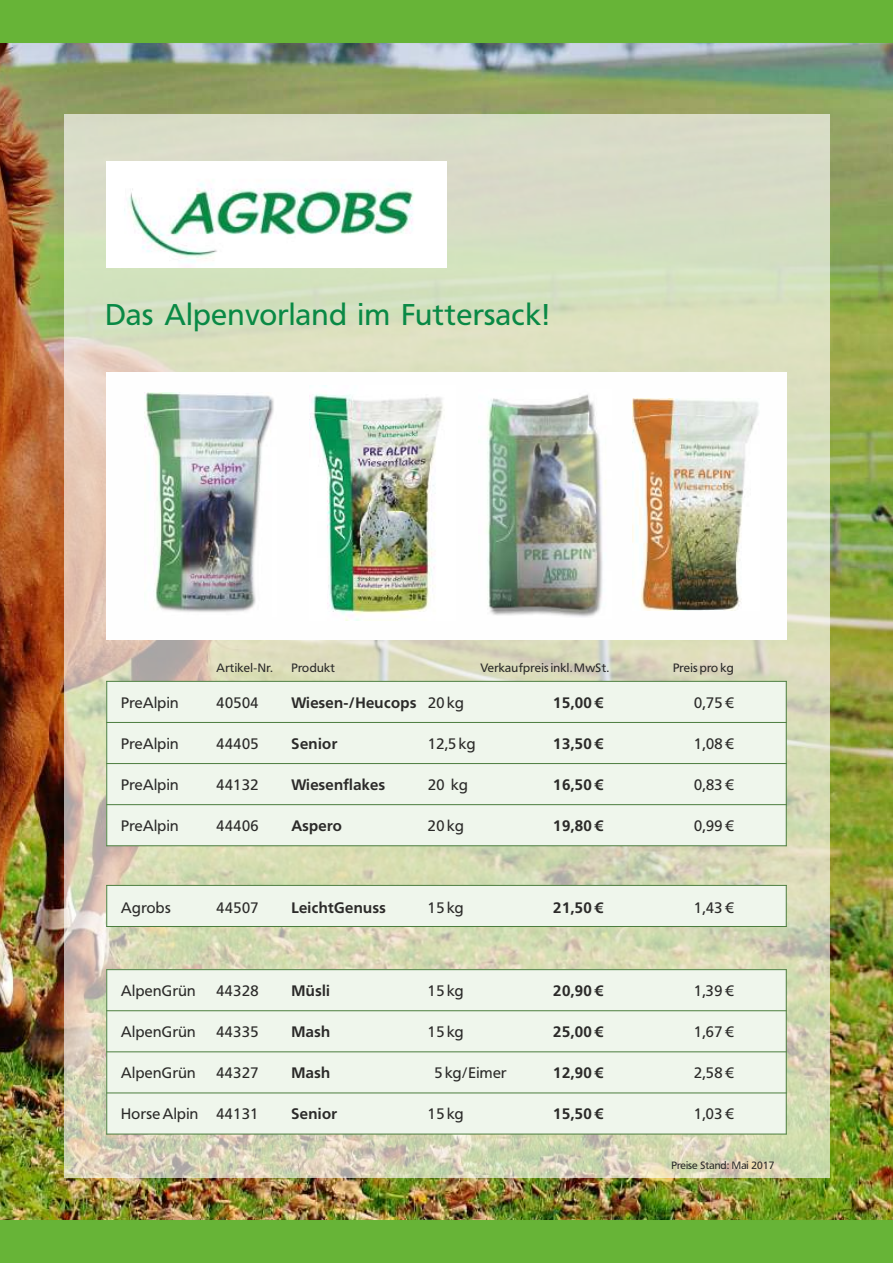
<style>
.page{position:relative;width:893px;height:1263px;background:#fff}
.page>*{position:absolute;margin:0;border:0;box-sizing:border-box;transform-origin:0 0}
.t1{font:29.7px "Frutiger VR";letter-spacing:.025em;color:#098945}
.t2{font:15px "Frutiger VR";letter-spacing:.025em;color:#2b2a29}
.t3{font:700 15px "Frutiger VR";letter-spacing:.025em;color:#2b2a29}
.t4{font:12px "Frutiger VR";letter-spacing:.025em;color:#2b2a29}
.t5{font:10.5px "Frutiger VR";color:#2b2a29}
.s1{font-weight:400}
</style>
<div class="page">
<img style="left:0;top:43px;width:893px;height:1176px">
<div style="left:64px;top:115px;width:765px;height:1063px;background:#fefefe;opacity:.65"></div>
<div style="left:107px;top:970px;width:679px;height:164px;background:#eff6ec"></div>
<hr style="left:106px;top:969px;width:1px;height:165px;background:#4b7d3e">
<hr style="left:786px;top:969px;width:1px;height:165px;background:#4b7d3e">
<hr style="left:106px;top:1133px;width:681px;height:1px;background:#4b7d3e">
<hr style="left:106px;top:1092px;width:681px;height:1px;background:#4b7d3e">
<hr style="left:106px;top:1051px;width:681px;height:1px;background:#4b7d3e">
<hr style="left:106px;top:1010px;width:681px;height:1px;background:#4b7d3e">
<hr style="left:106px;top:969px;width:681px;height:1px;background:#4b7d3e">
<div style="left:107px;top:885px;width:679px;height:41px;background:#eff6ec"></div>
<hr style="left:106px;top:885px;width:1px;height:42px;background:#4b7d3e">
<hr style="left:786px;top:885px;width:1px;height:42px;background:#4b7d3e">
<hr style="left:106px;top:926px;width:681px;height:1px;background:#4b7d3e">
<hr style="left:106px;top:885px;width:681px;height:1px;background:#4b7d3e">
<div style="left:106px;top:372px;width:681px;height:267px;background:#fefefe"></div>
<img style="left:106px;top:162px;width:340px;height:105px">
<img style="left:144px;top:393px;width:130px;height:219px">
<img style="left:309px;top:385px;width:134px;height:235px">
<img style="left:487px;top:394px;width:119px;height:223px">
<img style="left:633px;top:398px;width:126px;height:213px">
<div style="left:107px;top:681px;width:679px;height:165px;background:#eff6ec"></div>
<hr style="left:106px;top:681px;width:1px;height:165px;background:#4b7d3e">
<hr style="left:786px;top:681px;width:1px;height:165px;background:#4b7d3e">
<hr style="left:106px;top:845px;width:681px;height:1px;background:#4b7d3e">
<hr style="left:106px;top:804px;width:681px;height:1px;background:#4b7d3e">
<hr style="left:106px;top:763px;width:681px;height:1px;background:#4b7d3e">
<hr style="left:106px;top:722px;width:681px;height:1px;background:#4b7d3e">
<hr style="left:106px;top:681px;width:681px;height:1px;background:#4b7d3e">
<div style="left:0;top:0;width:893px;height:43px;background:#67b437"></div>
<div style="left:0;top:1219px;width:893px;height:44px;background:#67b437"></div>
<h1 class="t1" style="left:105px;top:303px;width:445px">Das Alpenvorland im Futtersack!</h1>
<p class="t4" style="left:217px;top:662px;width:58px">Artikel-Nr.</p>
<p class="t4" style="left:291px;top:662px;width:45px">Produkt</p>
<p class="t4" style="left:480px;top:662px;width:130px">Verkaufpreis inkl. MwSt.</p>
<p class="t4" style="left:673px;top:662px;width:62px">Preis pro kg</p>
<p class="t2" style="left:121px;top:696px;width:59px">PreAlpin</p>
<p class="t2" style="left:216px;top:696px;width:44px">40504</p>
<p class="t3" style="left:291px;top:696px;width:174px">Wiesen-/Heucops <span class="s1">20 kg</span></p>
<p class="t3" style="left:553px;top:696px;width:52px">15,00 €</p>
<p class="t2" style="left:694px;top:696px;width:41px">0,75 €</p>
<p class="t2" style="left:121px;top:737px;width:59px">PreAlpin</p>
<p class="t2" style="left:216px;top:737px;width:44px">44405</p>
<p class="t3" style="left:291px;top:737px;width:47px">Senior</p>
<p class="t2" style="left:428px;top:737px;width:49px">12,5 kg</p>
<p class="t3" style="left:553px;top:737px;width:52px">13,50 €</p>
<p class="t2" style="left:694px;top:737px;width:41px">1,08 €</p>
<p class="t2" style="left:121px;top:779px;width:59px">PreAlpin</p>
<p class="t2" style="left:216px;top:779px;width:44px">44132</p>
<p class="t3" style="left:291px;top:779px;width:95px">Wiesenflakes</p>
<p class="t2" style="left:428px;top:779px;width:41px">20 kg</p>
<p class="t3" style="left:553px;top:779px;width:52px">16,50 €</p>
<p class="t2" style="left:694px;top:779px;width:41px">0,83 €</p>
<p class="t2" style="left:121px;top:820px;width:59px">PreAlpin</p>
<p class="t2" style="left:216px;top:820px;width:44px">44406</p>
<p class="t3" style="left:291px;top:820px;width:52px">Aspero</p>
<p class="t2" style="left:428px;top:820px;width:37px">20 kg</p>
<p class="t3" style="left:553px;top:820px;width:52px">19,80 €</p>
<p class="t2" style="left:694px;top:820px;width:41px">0,99 €</p>
<p class="t2" style="left:121px;top:902px;width:51px">Agrobs</p>
<p class="t2" style="left:216px;top:902px;width:44px">44507</p>
<p class="t3" style="left:291px;top:902px;width:96px">LeichtGenuss</p>
<p class="t2" style="left:428px;top:902px;width:37px">15 kg</p>
<p class="t3" style="left:553px;top:902px;width:52px">21,50 €</p>
<p class="t2" style="left:694px;top:902px;width:41px">1,43 €</p>
<p class="t2" style="left:121px;top:984px;width:76px">AlpenGrün</p>
<p class="t2" style="left:216px;top:984px;width:44px">44328</p>
<p class="t3" style="left:291px;top:984px;width:40px">Müsli</p>
<p class="t2" style="left:428px;top:984px;width:37px">15 kg</p>
<p class="t3" style="left:553px;top:984px;width:52px">20,90 €</p>
<p class="t2" style="left:694px;top:984px;width:41px">1,39 €</p>
<p class="t2" style="left:121px;top:1025px;width:76px">AlpenGrün</p>
<p class="t2" style="left:216px;top:1025px;width:44px">44335</p>
<p class="t3" style="left:291px;top:1025px;width:40px">Mash</p>
<p class="t2" style="left:428px;top:1025px;width:37px">15 kg</p>
<p class="t3" style="left:553px;top:1025px;width:52px">25,00 €</p>
<p class="t2" style="left:694px;top:1025px;width:41px">1,67 €</p>
<p class="t2" style="left:121px;top:1067px;width:76px">AlpenGrün</p>
<p class="t2" style="left:216px;top:1067px;width:44px">44327</p>
<p class="t3" style="left:291px;top:1066px;width:40px">Mash</p>
<p class="t2" style="left:434px;top:1067px;width:74px">5 kg/Eimer</p>
<p class="t3" style="left:553px;top:1066px;width:52px">12,90 €</p>
<p class="t2" style="left:694px;top:1067px;width:41px">2,58 €</p>
<p class="t2" style="left:121px;top:1108px;width:139px">Horse Alpin 44131</p>
<p class="t3" style="left:291px;top:1108px;width:47px">Senior</p>
<p class="t2" style="left:428px;top:1108px;width:37px">15 kg</p>
<p class="t3" style="left:553px;top:1108px;width:52px">15,50 €</p>
<p class="t2" style="left:694px;top:1108px;width:41px">1,03 €</p>
<p class="t5" style="left:672px;top:1160px;width:104px">Preise Stand: Mai 2017</p>
</div>
